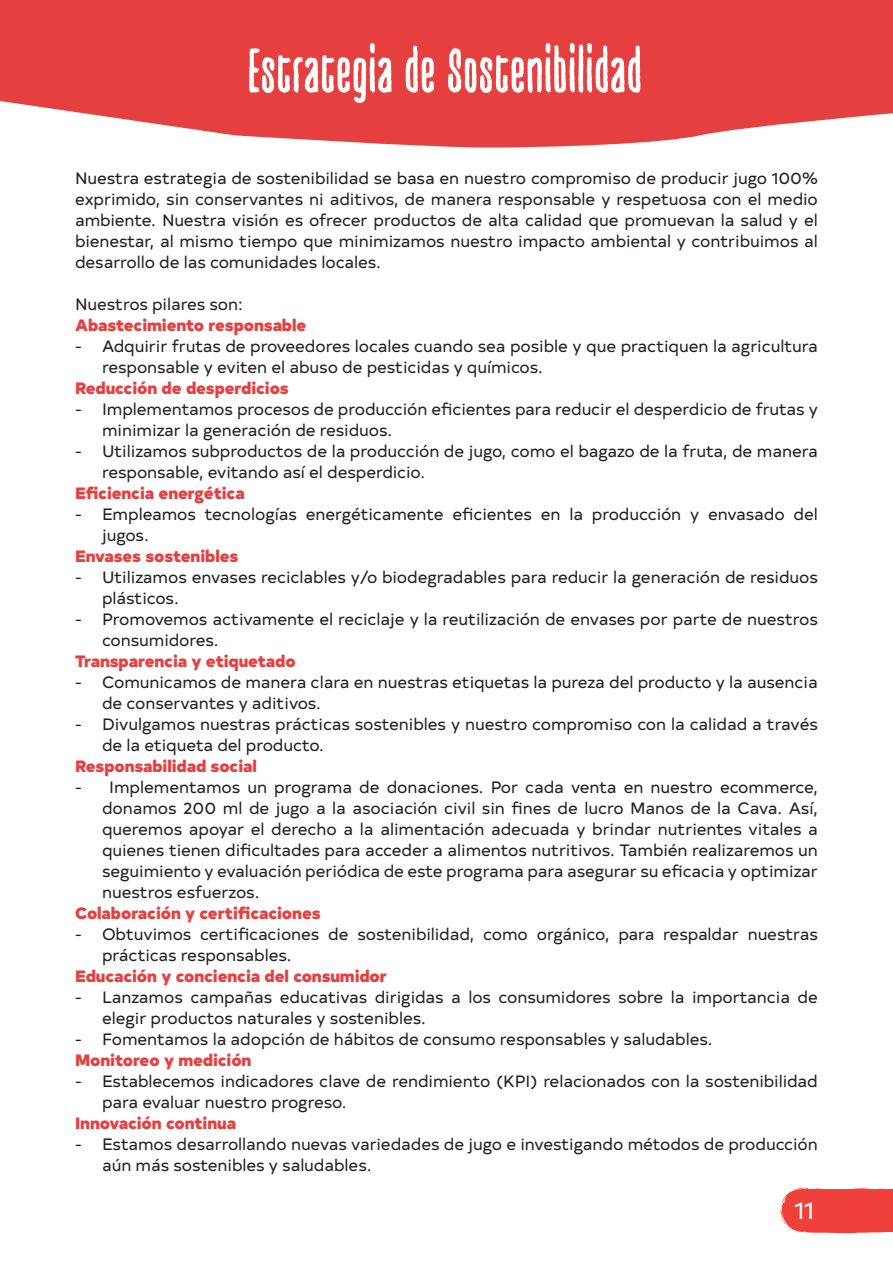
<style>
.page{position:relative;width:893px;height:1263px;background:#fff}
.page>*{position:absolute;margin:0;border:0;box-sizing:border-box;transform-origin:0 0}
.t1{font:500 60px "Pura Font";letter-spacing:.025em;color:#fff}
.t2{font:24.45px "Typold";color:#fff}
.t3{font:16.5px/21px "Typold";letter-spacing:-.005em;color:#231f20}
.t4{font:900 16.5px "Typold";letter-spacing:-.005em;color:#e63f3f}
</style>
<div class="page">
<svg style="left:0;top:0;width:892px;height:148px;background:#e85353"></svg>
<svg style="left:780px;top:1188px;width:112px;height:46px;background:#f0534d"></svg>
<h1 class="t1" style="left:249px;top:33px;width:395px">Estrategia de Sostenibilidad</h1>
<p class="t3" style="left:75px;top:167px;width:744px;text-align:justify">Nuestra estrategia de sostenibilidad se basa en nuestro compromiso de producir jugo 100% exprimido, sin conservantes ni aditivos, de manera responsable y respetuosa con el medio ambiente. Nuestra visión es ofrecer productos de alta calidad que promuevan la salud y el bienestar, al mismo tiempo que minimizamos nuestro impacto ambiental y contribuimos al desarrollo de las comunidades locales.</p>
<p class="t3" style="left:75px;top:293px;width:169px">Nuestros pilares son:</p>
<p class="t4" style="left:75px;top:311px;width:233px">Abastecimiento responsable</p>
<p class="t3" style="left:102px;top:335px;width:717px;text-indent:-27px">- Adquirir frutas de proveedores locales cuando sea posible y que practiquen la agricultura responsable y eviten el abuso de pesticidas y químicos.</p>
<p class="t4" style="left:75px;top:374px;width:215px">Reducción de desperdicios</p>
<p class="t3" style="left:102px;top:398px;width:717px;text-indent:-27px">- Implementamos procesos de producción eficientes para reducir el desperdicio de frutas y minimizar la generación de residuos.</p>
<p class="t3" style="left:102px;top:440px;width:717px;text-indent:-27px">- Utilizamos subproductos de la producción de jugo, como el bagazo de la fruta, de manera responsable, evitando así el desperdicio.</p>
<p class="t4" style="left:75px;top:479px;width:171px">Eficiencia energética</p>
<p class="t3" style="left:102px;top:503px;width:717px;text-indent:-27px">- Empleamos tecnologías energéticamente eficientes en la producción y envasado del jugos.</p>
<p class="t4" style="left:75px;top:542px;width:165px">Envases sostenibles</p>
<p class="t3" style="left:102px;top:566px;width:717px;text-indent:-27px">- Utilizamos envases reciclables y/o biodegradables para reducir la generación de residuos plásticos.</p>
<p class="t3" style="left:102px;top:608px;width:717px;text-indent:-27px">- Promovemos activamente el reciclaje y la reutilización de envases por parte de nuestros consumidores.</p>
<p class="t4" style="left:75px;top:647px;width:222px">Transparencia y etiquetado</p>
<p class="t3" style="left:102px;top:671px;width:717px;text-indent:-27px">- Comunicamos de manera clara en nuestras etiquetas la pureza del producto y la ausencia de conservantes y aditivos.</p>
<p class="t3" style="left:102px;top:713px;width:717px;text-indent:-27px">- Divulgamos nuestras prácticas sostenibles y nuestro compromiso con la calidad a través de la etiqueta del producto.</p>
<p class="t4" style="left:75px;top:752px;width:183px">Responsabilidad social</p>
<p class="t3" style="left:102px;top:776px;width:717px;text-align:justify;text-indent:-27px">- Implementamos un programa de donaciones. Por cada venta en nuestro ecommerce, donamos 200 ml de jugo a la asociación civil sin fines de lucro Manos de la Cava. Así, queremos apoyar el derecho a la alimentación adecuada y brindar nutrientes vitales a quienes tienen dificultades para acceder a alimentos nutritivos. También realizaremos un seguimiento y evaluación periódica de este programa para asegurar su eficacia y optimizar nuestros esfuerzos.</p>
<p class="t4" style="left:75px;top:899px;width:247px">Colaboración y certificaciones</p>
<p class="t3" style="left:102px;top:923px;width:717px;text-indent:-27px">- Obtuvimos certificaciones de sostenibilidad, como orgánico, para respaldar nuestras prácticas responsables.</p>
<p class="t4" style="left:75px;top:962px;width:313px">Educación y conciencia del consumidor</p>
<p class="t3" style="left:102px;top:986px;width:717px;text-indent:-27px">- Lanzamos campañas educativas dirigidas a los consumidores sobre la importancia de elegir productos naturales y sostenibles.</p>
<p class="t3" style="left:75px;top:1028px;width:639px">- Fomentamos la adopción de hábitos de consumo responsables y saludables.</p>
<p class="t4" style="left:75px;top:1046px;width:178px">Monitoreo y medición</p>
<p class="t3" style="left:102px;top:1070px;width:717px;text-indent:-27px">- Establecemos indicadores clave de rendimiento (KPI) relacionados con la sostenibilidad para evaluar nuestro progreso.</p>
<p class="t4" style="left:75px;top:1109px;width:162px">Innovación continua</p>
<p class="t3" style="left:102px;top:1133px;width:717px;text-indent:-27px">- Estamos desarrollando nuevas variedades de jugo e investigando métodos de producción aún más sostenibles y saludables.</p>
<h2 class="t2" style="left:794px;top:1191px;width:21px">11</h2>
</div>
